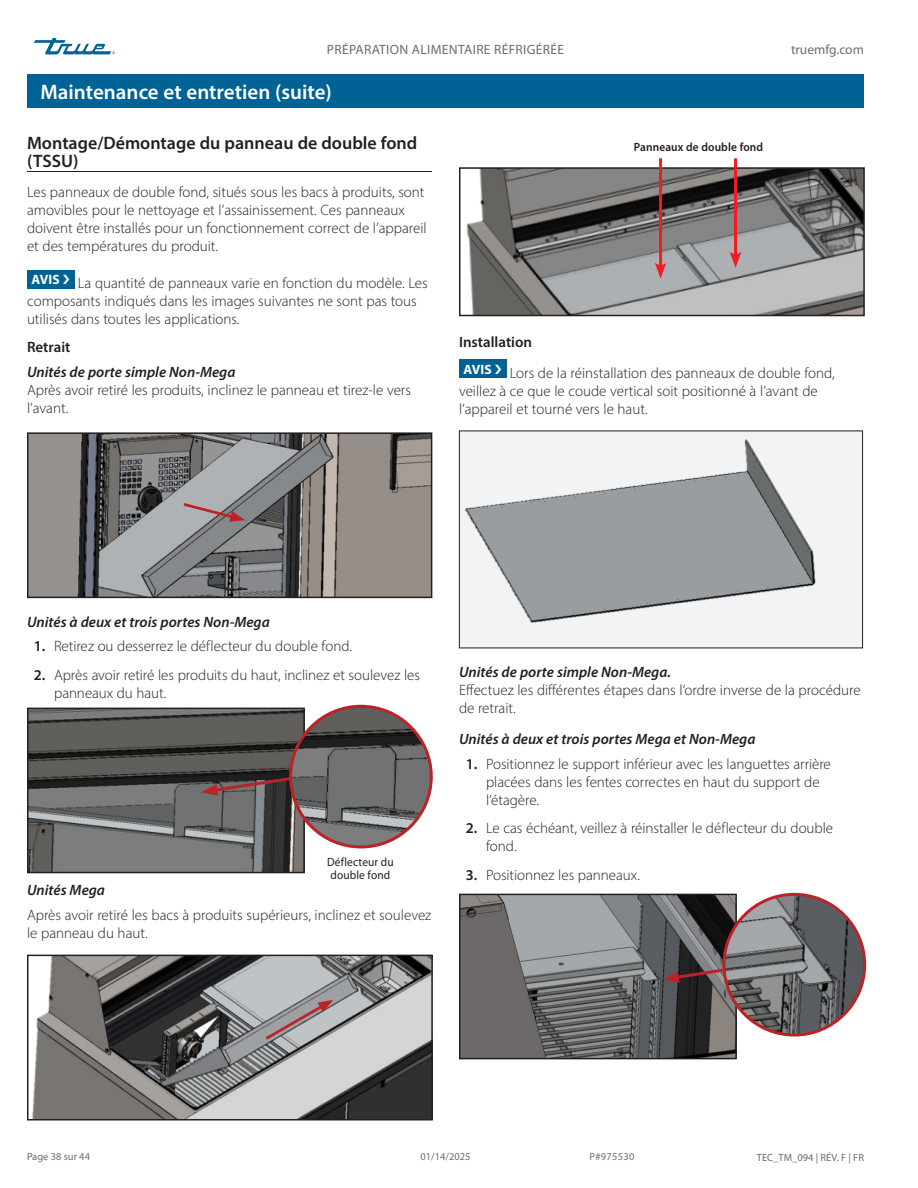
<style>
.page{position:relative;width:918px;height:1188px;background:#fff}
.page>*{position:absolute;margin:0;border:0;box-sizing:border-box;transform-origin:0 0}
.Title_bar_Page_header{font:600 21px "Myriad Pro";color:#fff}
.Subhead_underscore_H1{font:600 18px/18px "Myriad Pro";color:#231f20}
.Body_Text_light_Normal{font:300 15px/18px "Myriad Pro";color:#231f20}
.Subhead_H3{font:italic 600 15px "Myriad Pro";color:#231f20}
.Subhead_NO_underscore_H2{font:600 15px "Myriad Pro";color:#231f20}
.t1{font:13.5px "Myriad Pro";letter-spacing:.025em;color:#6c6d70}
.t2{font:13.5px "Myriad Pro";color:#6c6d70}
.Table_text{font:700 13.5px "Myriad Pro";letter-spacing:.01em;color:#fff}
.Caption_FIG_Regular{font:12px/13.5px "Myriad Pro";letter-spacing:.01em;color:#231f20;scale:.95 1}
.Caption_FIG_Regular-2{font:600 12px "Myriad Pro";letter-spacing:.01em;color:#231f20;scale:.95 1}
.t3{font:10.5px "Myriad Pro";color:#6c6d70}
.s1{font-weight:600;font-style:italic}
.s2{font-weight:600}
</style>
<div class="page">
<svg style="left:34px;top:38px;width:81px;height:16px"></svg>
<div style="left:27px;top:74px;width:837px;height:34px;background:#016395"></div>
<hr style="left:27px;top:171px;width:405px;height:1px;background:#231f20">
<div style="left:27px;top:270px;width:47px;height:18px;background:#016395"></div>
<img style="left:30px;top:435px;width:399px;height:160px">
<div style="left:27px;top:432px;width:405px;height:166px;border:2px solid #231f20"></div>
<img style="left:30px;top:711px;width:272px;height:159px">
<div style="left:27px;top:708px;width:278px;height:165px;border:2px solid #231f20"></div>
<svg style="left:201px;top:771px;width:91px;height:25px;background:#4f3a3b"></svg>
<img style="left:291px;top:706px;width:140px;height:141px;border-radius:70px">
<div style="left:289px;top:705px;width:144px;height:143px;border:3px solid #bc2326;border-radius:50%"></div>
<img style="left:32px;top:958px;width:398px;height:160px">
<div style="left:27px;top:955px;width:406px;height:166px;border:2px solid #231f20"></div>
<svg style="left:263px;top:1000px;width:70px;height:42px;background:#a79da0"></svg>
<svg style="left:181px;top:501px;width:64px;height:21px"></svg>
<img style="left:466px;top:170px;width:396px;height:143px">
<div style="left:459px;top:167px;width:406px;height:149px;border:2px solid #231f20"></div>
<hr style="left:659px;top:158px;width:3px;height:110px;background:#ee1d23">
<svg style="left:655px;top:263px;width:11px;height:16px"></svg>
<hr style="left:734px;top:158px;width:3px;height:99px;background:#ee1d23">
<svg style="left:730px;top:252px;width:11px;height:16px"></svg>
<div style="left:459px;top:360px;width:47px;height:18px;background:#016395"></div>
<div style="left:459px;top:431px;width:404px;height:217px;background:#f2f3f4"></div>
<img style="left:465px;top:439px;width:351px;height:184px">
<div style="left:459px;top:431px;width:404px;height:217px;border:1px solid #231f20"></div>
<img style="left:462px;top:897px;width:272px;height:159px">
<div style="left:459px;top:894px;width:278px;height:165px;border:2px solid #231f20"></div>
<svg style="left:663px;top:959px;width:62px;height:24px"></svg>
<img style="left:724px;top:894px;width:141px;height:141px;border-radius:70px">
<div style="left:723px;top:893px;width:143px;height:144px;border:3px solid #bc2326;border-radius:50%"></div>
<p class="t1" style="left:327px;top:42px;width:239px">PRÉPARATION ALIMENTAIRE RÉFRIGÉRÉE</p>
<p class="t2" style="left:791px;top:42px;width:74px">truemfg.com</p>
<p class="Title_bar_Page_header" style="left:41px;top:79px;width:293px">Maintenance et entretien (suite)</p>
<p class="Subhead_underscore_H1" style="left:27px;top:133px;width:392px">Montage/Démontage du panneau de double fond (TSSU)</p>
<p class="Body_Text_light_Normal" style="left:27px;top:183px;width:401px">Les panneaux de double fond, situés sous les bacs à produits, sont amovibles pour le nettoyage et l’assainissement. Ces panneaux doivent être installés pour un fonctionnement correct de l’appareil et des températures du produit.</p>
<p class="Table_text" style="left:32px;top:271px;width:30px">AVIS</p>
<p class="Body_Text_light_Normal" style="left:27px;top:274px;width:402px;text-indent:51px">La quantité de panneaux varie en fonction du modèle. Les composants indiqués dans les images suivantes ne sont pas tous utilisés dans toutes les applications.</p>
<p class="Subhead_NO_underscore_H2" style="left:27px;top:338px;width:45px">Retrait</p>
<p class="Body_Text_light_Normal" style="left:27px;top:363px;width:385px"><span class="s1">Unités de porte simple Non-Mega<br></span>Après avoir retiré les produits, inclinez le panneau et tirez-le vers l’avant.</p>
<p class="Caption_FIG_Regular-2" style="left:634px;top:139px;width:138px">Panneaux de double fond</p>
<p class="Subhead_NO_underscore_H2" style="left:459px;top:332px;width:75px">Installation</p>
<p class="Table_text" style="left:464px;top:361px;width:30px">AVIS</p>
<p class="Body_Text_light_Normal" style="left:459px;top:364px;width:377px;text-indent:51px">Lors de la réinstallation des panneaux de double fond, veillez à ce que le coude vertical soit positionné à l’avant de l’appareil et tourné vers le haut.</p>
<p class="Subhead_H3" style="left:27px;top:612px;width:244px">Unités à deux et trois portes Non-Mega</p>
<p class="Body_Text_light_Normal" style="left:34px;top:637px;width:320px"><span class="s2">1.</span> Retirez ou desserrez le déflecteur du double fond.</p>
<p class="Body_Text_light_Normal" style="left:54px;top:666px;width:368px;text-indent:-20px"><span class="s2">2.</span> Après avoir retiré les produits du haut, inclinez et soulevez les panneaux du haut.</p>
<p class="Caption_FIG_Regular" style="left:327px;top:855px;width:72px">Déflecteur du double fond</p>
<p class="Subhead_H3" style="left:27px;top:881px;width:80px">Unités Mega</p>
<p class="Body_Text_light_Normal" style="left:27px;top:906px;width:406px">Après avoir retiré les bacs à produits supérieurs, inclinez et soulevez le panneau du haut.</p>
<p class="Body_Text_light_Normal" style="left:459px;top:663px;width:403px"><span class="s1">Unités de porte simple Non-Mega.<br></span>Effectuez les différentes étapes dans l’ordre inverse de la procédure de retrait.</p>
<p class="Subhead_H3" style="left:459px;top:730px;width:298px">Unités à deux et trois portes Mega et Non-Mega</p>
<p class="Body_Text_light_Normal" style="left:486px;top:755px;width:346px;text-indent:-20px"><span class="s2">1.</span> Positionnez le support inférieur avec les languettes arrière placées dans les fentes correctes en haut du support de l’étagère.</p>
<p class="Body_Text_light_Normal" style="left:486px;top:819px;width:349px;text-indent:-20px"><span class="s2">2.</span> Le cas échéant, veillez à réinstaller le déflecteur du double fond.</p>
<p class="Body_Text_light_Normal" style="left:466px;top:865px;width:176px"><span class="s2">3.</span> Positionnez les panneaux.</p>
<p class="t3" style="left:27px;top:1150px;width:65px">Page 38 sur 44</p>
<p class="t3" style="left:420px;top:1150px;width:52px">01/14/2025</p>
<p class="t3" style="left:590px;top:1150px;width:46px">P#975530</p>
<p class="t3" style="left:757px;top:1151px;width:109px">TEC_TM_094 | RÉV. F | FR</p>
</div>
